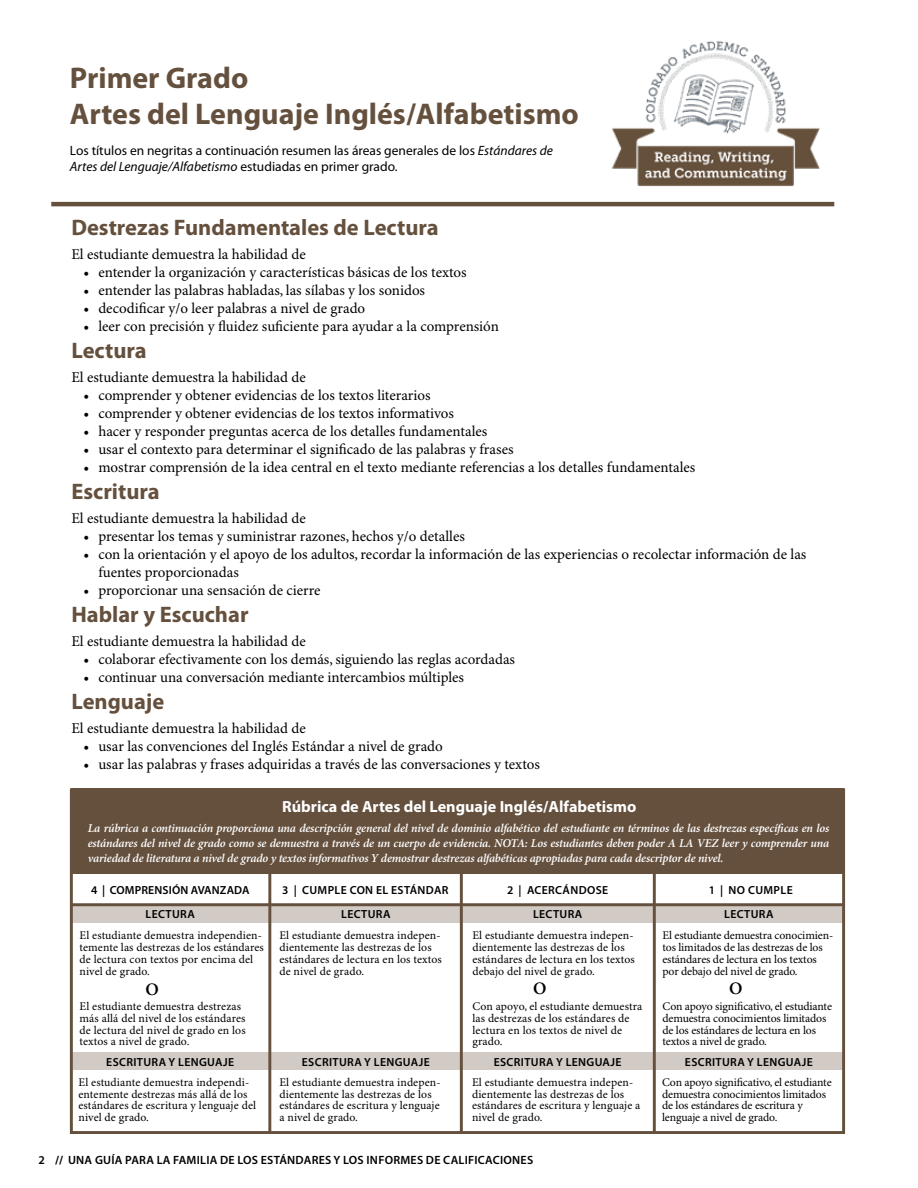
<style>
.page{position:relative;width:918px;height:1188px;background:#fff}
.page>*{position:absolute;margin:0;border:0;box-sizing:border-box;transform-origin:0 0}
.t1{font:700 30px/36px "Myriad Pro";color:#65503e}
.t2{font:700 22.5px "Myriad Pro";color:#65503e}
.t3{font:600 17.7px "Minion Pro";color:#000}
.t4{font:700 16.2px "Myriad Pro";color:#fff}
.t5{font:15px/18px "Minion Pro";color:#000}
.t6{font:13.5px/16.2px "Myriad Pro";color:#000}
.t7{font:italic 600 12px/15px "Minion Pro";letter-spacing:-.015em;color:#fff;text-align:justify}
.t8{font:600 12px "Myriad Pro";letter-spacing:.02em;color:#000}
.t9{font:11.7px/11.7px "Minion Pro";letter-spacing:.005em;color:#000}
.t10{font:600 11.7px "Myriad Pro";letter-spacing:.03em;color:#000}
.t11{font:600 11.7px "Myriad Pro";letter-spacing:.01em;color:#000}
.s1{font-style:italic}
.s2{font-weight:700}
</style>
<div class="page">
<img style="left:612px;top:41px;width:208px;height:146px">
<hr style="left:51px;top:202px;width:783px;height:4px;background:#65503e">
<div style="left:72px;top:1053px;width:772px;height:17px;background:#d1cac5"></div>
<div style="left:71px;top:905px;width:773px;height:18px;background:linear-gradient(to right,#d1cac5,#d1cac5)"></div>
<div style="left:71px;top:788px;width:773px;height:86px;background:#65503e"></div>
<hr style="left:268px;top:867px;width:3px;height:266px;background:#65503e">
<hr style="left:71px;top:903px;width:772px;height:3px;background:#65503e">
<hr style="left:460px;top:867px;width:3px;height:266px;background:#65503e">
<hr style="left:653px;top:867px;width:3px;height:266px;background:#65503e">
<h1 class="t1" style="left:70px;top:60px;width:511px">Primer Grado<br>Artes del Lenguaje Inglés/Alfabetismo</h1>
<p class="t6" style="left:70px;top:143px;width:485px">Los títulos en negritas a continuación resumen las áreas generales de los <span class="s1">Estándares de<br>Artes del Lenguaje/Alfabetismo</span> estudiadas en primer grado.</p>
<h2 class="t2" style="left:71px;top:215px;width:369px">Destrezas Fundamentales de Lectura</h2>
<p class="t5" style="left:71px;top:246px;width:236px">El estudiante demuestra la habilidad de</p>
<p class="t5" style="left:83px;top:264px;width:385px">• entender la organización y características básicas de los textos</p>
<p class="t5" style="left:83px;top:282px;width:343px">• entender las palabras habladas, las sílabas y los sonidos</p>
<p class="t5" style="left:83px;top:300px;width:283px">• decodificar y/o leer palabras a nivel de grado</p>
<p class="t5" style="left:83px;top:318px;width:417px">• leer con precisión y fluidez suficiente para ayudar a la comprensión</p>
<h2 class="t2" style="left:71px;top:338px;width:77px">Lectura</h2>
<p class="t5" style="left:71px;top:369px;width:236px">El estudiante demuestra la habilidad de</p>
<p class="t5" style="left:83px;top:387px;width:349px">• comprender y obtener evidencias de los textos literarios</p>
<p class="t5" style="left:83px;top:405px;width:372px">• comprender y obtener evidencias de los textos informativos</p>
<p class="t5" style="left:83px;top:423px;width:405px">• hacer y responder preguntas acerca de los detalles fundamentales</p>
<p class="t5" style="left:83px;top:441px;width:432px">• usar el contexto para determinar el significado de las palabras y frases</p>
<p class="t5" style="left:83px;top:459px;width:613px">• mostrar comprensión de la idea central en el texto mediante referencias a los detalles fundamentales</p>
<h2 class="t2" style="left:71px;top:479px;width:90px">Escritura</h2>
<p class="t5" style="left:71px;top:510px;width:236px">El estudiante demuestra la habilidad de</p>
<p class="t5" style="left:83px;top:528px;width:383px">• presentar los temas y suministrar razones, hechos y/o detalles</p>
<p class="t5" style="left:98px;top:546px;width:710px;text-indent:-15px">• con la orientación y el apoyo de los adultos, recordar la información de las experiencias o recolectar información de las fuentes proporcionadas</p>
<p class="t5" style="left:83px;top:582px;width:239px">• proporcionar una sensación de cierre</p>
<h2 class="t2" style="left:71px;top:602px;width:179px">Hablar y Escuchar</h2>
<p class="t5" style="left:71px;top:633px;width:236px">El estudiante demuestra la habilidad de</p>
<p class="t5" style="left:83px;top:651px;width:433px">• colaborar efectivamente con los demás, siguiendo las reglas acordadas</p>
<p class="t5" style="left:83px;top:669px;width:382px">• continuar una conversación mediante intercambios múltiples</p>
<h2 class="t2" style="left:71px;top:689px;width:94px">Lenguaje</h2>
<p class="t5" style="left:71px;top:720px;width:236px">El estudiante demuestra la habilidad de</p>
<p class="t5" style="left:83px;top:738px;width:361px">• usar las convenciones del Inglés Estándar a nivel de grado</p>
<p class="t5" style="left:83px;top:756px;width:458px">• usar las palabras y frases adquiridas a través de las conversaciones y textos</p>
<h3 class="t4" style="left:282px;top:797px;width:356px">Rúbrica de Artes del Lenguaje Inglés/Alfabetismo</h3>
<p class="t7" style="left:88px;top:821px;width:743px">La rúbrica a continuación proporciona una descripción general del nivel de dominio alfabético del estudiante en términos de las destrezas específicas en los estándares del nivel de grado como se demuestra a través de un cuerpo de evidencia. NOTA: Los estudiantes deben poder A LA VEZ leer y comprender una variedad de literatura a nivel de grado y textos informativos Y demostrar destrezas alfabéticas apropiadas para cada descriptor de nivel.</p>
<p class="t11" style="left:91px;top:884px;width:160px">4 | COMPRENSIÓN AVANZADA</p>
<p class="t10" style="left:282px;top:884px;width:168px">3 | CUMPLE CON EL ESTÁNDAR</p>
<p class="t10" style="left:507px;top:884px;width:103px">2 | ACERCÁNDOSE</p>
<p class="t10" style="left:146px;top:908px;width:51px">LECTURA</p>
<p class="t10" style="left:341px;top:908px;width:51px">LECTURA</p>
<p class="t10" style="left:533px;top:908px;width:51px">LECTURA</p>
<p class="t10" style="left:724px;top:908px;width:51px">LECTURA</p>
<p class="t10" style="left:709px;top:884px;width:86px">1 | NO CUMPLE</p>
<p class="t9" style="left:279px;top:930px;width:164px">El estudiante demuestra indepen&shy;dientemente las destrezas de los estándares de lectura en los textos de nivel de grado.</p>
<p class="t9" style="left:472px;top:930px;width:164px">El estudiante demuestra indepen&shy;dientemente las destrezas de los estándares de lectura en los textos debajo del nivel de grado.</p>
<p class="t9" style="left:472px;top:1001px;width:172px">Con apoyo, el estudiante demuestra las destrezas de los estándares de lectura en los textos de nivel de grado.</p>
<p class="t9" style="left:662px;top:930px;width:172px">El estudiante demuestra conocimien&shy;tos limitados de las destrezas de los estándares de lectura en los textos por debajo del nivel de grado.</p>
<p class="t9" style="left:662px;top:1001px;width:171px">Con apoyo significativo, el estudiante demuestra conocimientos limitados de los estándares de lectura en los textos a nivel de grado.</p>
<p class="t9" style="left:80px;top:930px;width:186px">El estudiante demuestra independien&shy;temente las destrezas de los estándares de lectura con textos por encima del nivel de grado.</p>
<p class="t9" style="left:80px;top:1001px;width:168px">El estudiante demuestra destrezas más allá del nivel de los estándares de lectura del nivel de grado en los textos a nivel de grado.</p>
<h3 class="t3" style="left:146px;top:979px;width:15px">O</h3>
<h3 class="t3" style="left:533px;top:978px;width:15px">O</h3>
<h3 class="t3" style="left:729px;top:978px;width:15px">O</h3>
<p class="t10" style="left:106px;top:1055px;width:129px">ESCRITURA Y LENGUAJE</p>
<p class="t10" style="left:302px;top:1055px;width:129px">ESCRITURA Y LENGUAJE</p>
<p class="t10" style="left:494px;top:1055px;width:129px">ESCRITURA Y LENGUAJE</p>
<p class="t10" style="left:685px;top:1055px;width:129px">ESCRITURA Y LENGUAJE</p>
<p class="t9" style="left:79px;top:1077px;width:179px">El estudiante demuestra independi&shy;entemente destrezas más allá de los estándares de escritura y lenguaje del nivel de grado.</p>
<p class="t9" style="left:279px;top:1077px;width:163px">El estudiante demuestra indepen&shy;dientemente las destrezas de los estándares de escritura y lenguaje a nivel de grado.</p>
<p class="t9" style="left:472px;top:1077px;width:170px">El estudiante demuestra indepen&shy;dientemente las destrezas de los estándares de escritura y lenguaje a nivel de grado.</p>
<p class="t9" style="left:662px;top:1077px;width:171px">Con apoyo significativo, el estudiante demuestra conocimientos limitados de los estándares de escritura y lenguaje a nivel de grado.</p>
<p class="t8" style="left:39px;top:1153px;width:496px">2 <span class="s2">//</span> UNA GUÍA PARA LA FAMILIA DE LOS ESTÁNDARES Y LOS INFORMES DE CALIFICACIONES</p>
</div>
